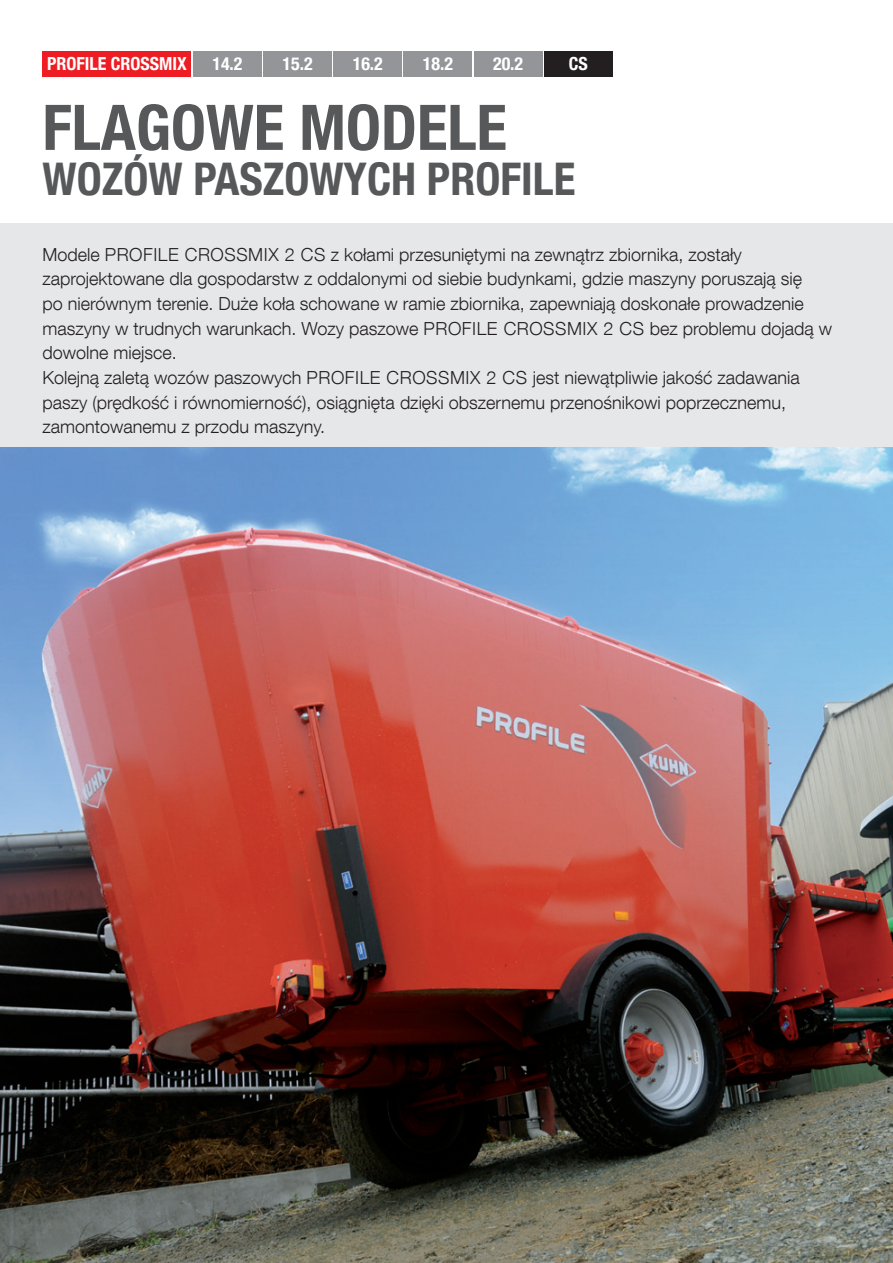
<style>
.page{position:relative;width:893px;height:1263px;background:#fff}
.page>*{position:absolute;margin:0;border:0;box-sizing:border-box;transform-origin:0 0}
.t1{font:700 condensed 63px "Helvetica Neue LT Com";color:#57585a}
.t2{font:700 condensed 45px "Helvetica Neue LT Com";color:#57585a}
.t3{font:300 18px/24.8px "Helvetica Neue LT Com";color:#231f20}
.t4{font:700 condensed 18px "Helvetica Neue LT Com";color:#fff}
</style>
<div class="page">
<img style="left:0;top:446px;width:893px;height:817px">
<div style="left:0;top:223px;width:893px;height:223px;background:#e6e7e9"></div>
<div style="left:43px;top:51px;width:148px;height:26px;background:#ee1d23"></div>
<div style="left:193px;top:51px;width:68px;height:26px;background:#939598"></div>
<div style="left:264px;top:51px;width:68px;height:26px;background:#939598"></div>
<div style="left:334px;top:51px;width:68px;height:26px;background:#939598"></div>
<div style="left:404px;top:51px;width:68px;height:26px;background:#939598"></div>
<div style="left:474px;top:51px;width:68px;height:26px;background:#939598"></div>
<div style="left:544px;top:51px;width:68px;height:26px;background:#231f20"></div>
<p class="t4" style="left:47px;top:53px;width:141px">PROFILE CROSSMIX</p>
<p class="t4" style="left:212px;top:53px;width:32px">14.2</p>
<p class="t4" style="left:283px;top:53px;width:32px">15.2</p>
<p class="t4" style="left:353px;top:53px;width:32px">16.2</p>
<p class="t4" style="left:423px;top:53px;width:32px">18.2</p>
<p class="t4" style="left:493px;top:53px;width:32px">20.2</p>
<p class="t4" style="left:569px;top:53px;width:21px">CS</p>
<h1 class="t1" style="left:43px;top:90px;width:466px">FLAGOWE MODELE</h1>
<h2 class="t2" style="left:43px;top:152px;width:534px">WOZÓW PASZOWYCH PROFILE</h2>
<p class="t3" style="left:43px;top:241px;width:791px">Modele PROFILE CROSSMIX 2 CS z kołami przesuniętymi na zewnątrz zbiornika, zostały zaprojektowane dla gospodarstw z oddalonymi od siebie budynkami, gdzie maszyny poruszają się<br>po nierównym terenie. Duże koła schowane w ramie zbiornika, zapewniają doskonałe prowadzenie maszyny w trudnych warunkach. Wozy paszowe PROFILE CROSSMIX 2 CS bez problemu dojadą w dowolne miejsce.<br>Kolejną zaletą wozów paszowych PROFILE CROSSMIX 2 CS jest niewątpliwie jakość zadawania paszy (prędkość i równomierność), osiągnięta dzięki obszernemu przenośnikowi poprzecznemu, zamontowanemu z przodu maszyny.</p>
</div>
